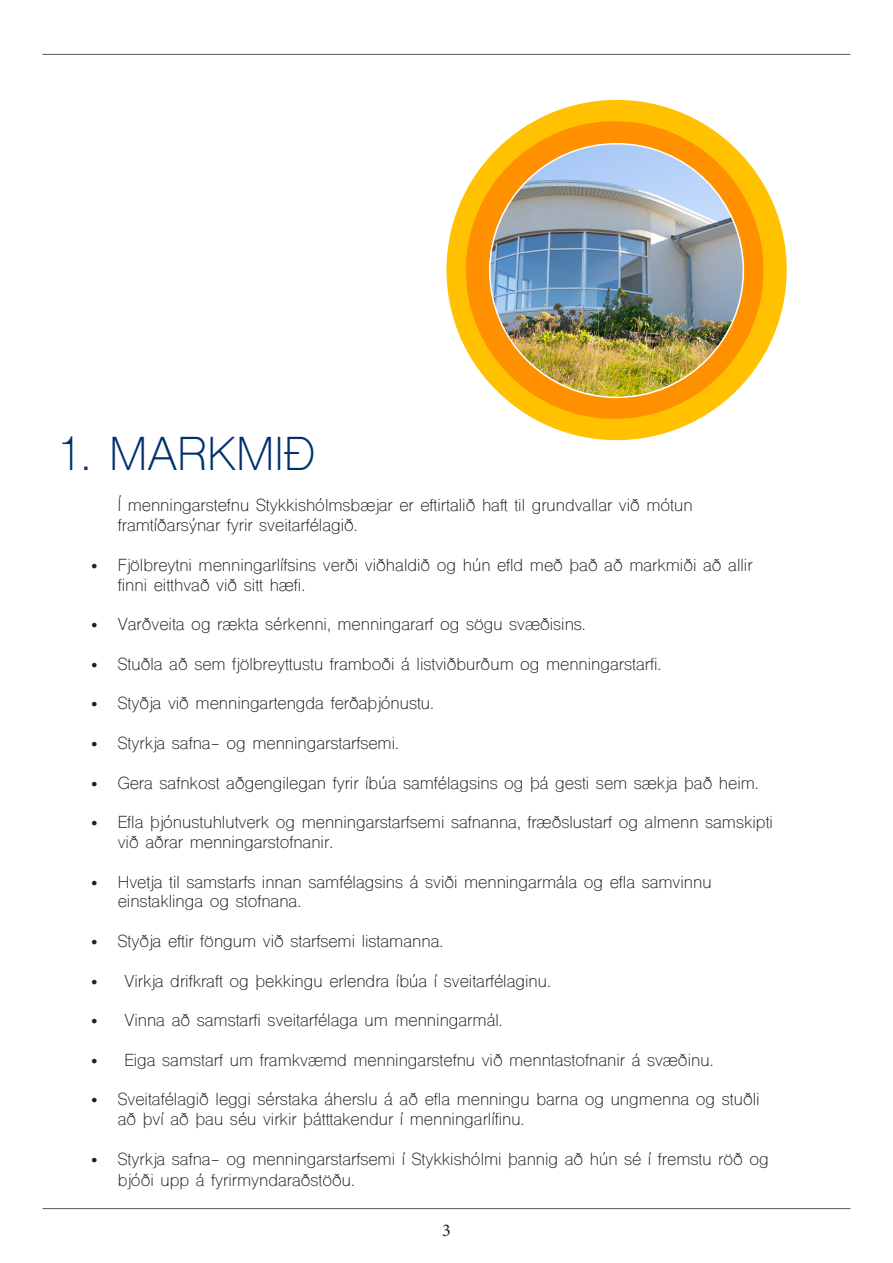
<style>
.page{position:relative;width:893px;height:1263px;background:#fff}
.page>*{position:absolute;margin:0;border:0;box-sizing:border-box;transform-origin:0 0}
.t1{font:45px "Shree Dev 0714";color:#00306d}
.t2{font:18px "Minion Pro";color:#231f20}
.t3{font:16.5px/19.8px "Shree Dev 0714";color:#231f20}
</style>
<div class="page">
<hr style="left:43px;top:54px;width:807px;height:1px;background:#57585a">
<hr style="left:43px;top:1208px;width:807px;height:1px;background:#57585a">
<div style="left:446px;top:100px;width:341px;height:340px;background:#ffc100;border-radius:50%"></div>
<div style="left:466px;top:121px;width:297px;height:298px;background:#ff9100;border-radius:50%"></div>
<img style="left:490px;top:144px;width:253px;height:253px;border-radius:127px">
<p class="t1" style="left:54px;top:427px;width:263px">1. MARKMIÐ</p>
<p class="t3" style="left:118px;top:497px;width:576px">Í menningarstefnu Stykkishólmsbæjar er eftirtalið haft til grundvallar við mótun framtíðarsýnar fyrir sveitarfélagið.</p>
<p class="t3" style="left:118px;top:557px;width:636px;text-indent:-27px">• Fjölbreytni menningarlífsins verði viðhaldið og hún efld með það að markmiði að allir finni eitthvað við sitt hæfi.</p>
<p class="t3" style="left:91px;top:616px;width:496px">• Varðveita og rækta sérkenni, menningararf og sögu svæðisins.</p>
<p class="t3" style="left:91px;top:656px;width:572px">• Stuðla að sem fjölbreyttustu framboði á listviðburðum og menningarstarfi.</p>
<p class="t3" style="left:91px;top:695px;width:345px">• Styðja við menningartengda ferðaþjónustu.</p>
<p class="t3" style="left:91px;top:735px;width:310px">• Styrkja safna- og menningarstarfsemi.</p>
<p class="t3" style="left:91px;top:775px;width:669px">• Gera safnkost aðgengilegan fyrir íbúa samfélagsins og þá gesti sem sækja það heim.</p>
<p class="t3" style="left:118px;top:814px;width:657px;text-indent:-27px">• Efla þjónustuhlutverk og menningarstarfsemi safnanna, fræðslustarf og almenn samskipti við aðrar menningarstofnanir.</p>
<p class="t3" style="left:118px;top:874px;width:595px;text-indent:-27px">• Hvetja til samstarfs innan samfélagsins á sviði menningarmála og efla samvinnu einstaklinga og stofnana.</p>
<p class="t3" style="left:91px;top:933px;width:354px">• Styðja eftir föngum við starfsemi listamanna.</p>
<p class="t3" style="left:91px;top:973px;width:462px">• Virkja drifkraft og þekkingu erlendra íbúa í sveitarfélaginu.</p>
<p class="t3" style="left:91px;top:1012px;width:413px">• Vinna að samstarfi sveitarfélaga um menningarmál.</p>
<p class="t3" style="left:91px;top:1052px;width:624px">• Eiga samstarf um framkvæmd menningarstefnu við menntastofnanir á svæðinu.</p>
<p class="t3" style="left:118px;top:1091px;width:643px;text-indent:-27px">• Sveitafélagið leggi sérstaka áherslu á að efla menningu barna og ungmenna og stuðli að því að þau séu virkir þátttakendur í menningarlífinu.</p>
<p class="t3" style="left:118px;top:1150px;width:652px;line-height:21.6px;text-indent:-27px">• Styrkja safna- og menningarstarfsemi í Stykkishólmi þannig að hún sé í fremstu röð og bjóði upp á fyrirmyndaraðstöðu.</p>
<p class="t2" style="left:442px;top:1218px;width:10px">3</p>
</div>
